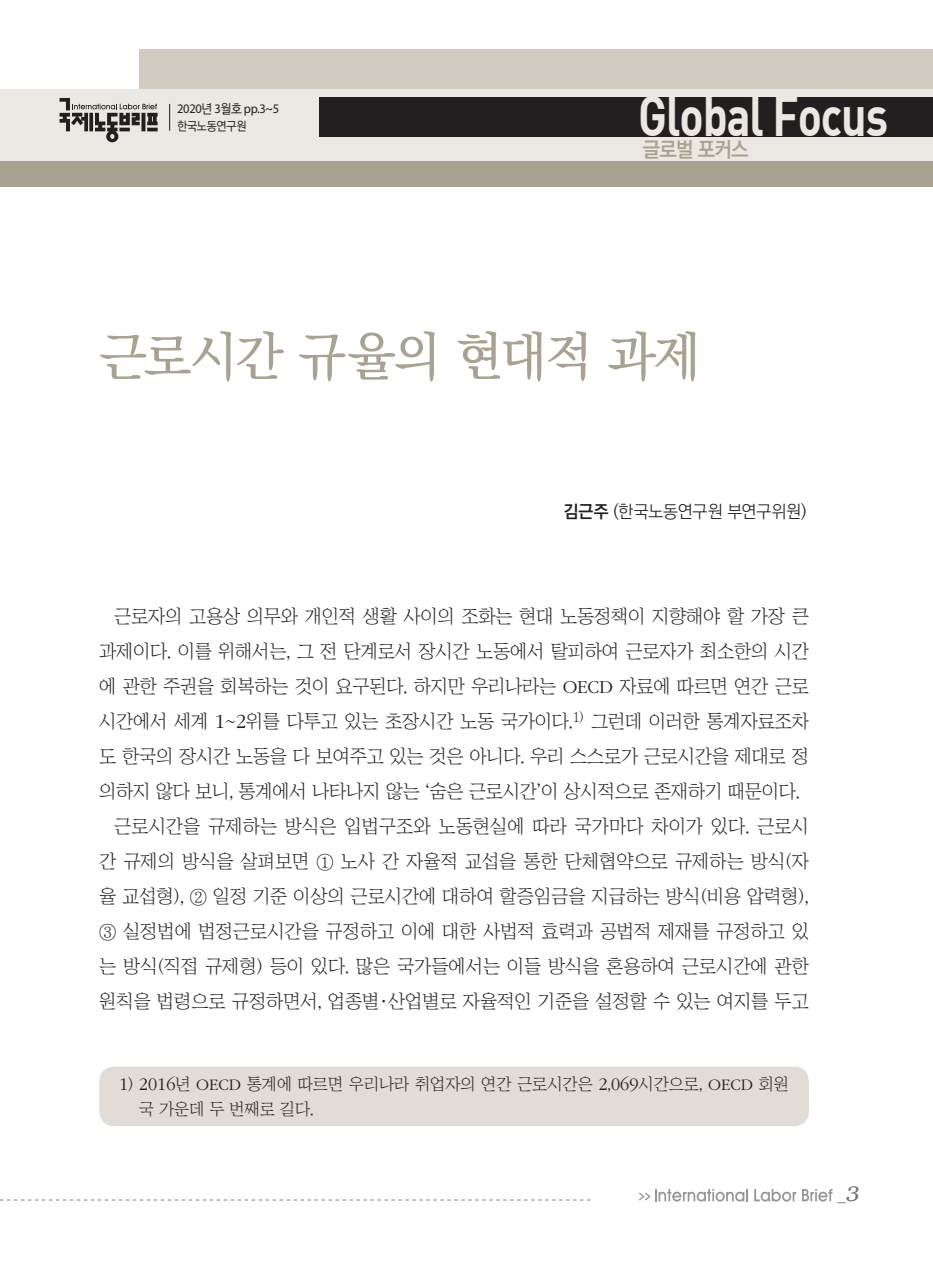
<style>
.page{position:relative;width:933px;height:1275px;background:#fff}
.page>*{position:absolute;margin:0;border:0;box-sizing:border-box;transform-origin:0 0}
.t1{font:56px "Dinbol";letter-spacing:-.025em;color:#ebe8e3;scale:.8 1}
.글로벌_포커스_제목{font:500 52.5px "Ko Pub Batang";letter-spacing:-.045em;color:#aaa291}
.t2{font:700 21px "Ko Pub Dotum";letter-spacing:-.035em;color:#aaa291;scale:.95 1}
.본문{font:18.9px/35px "Chosunilbo NM";letter-spacing:-.005em;color:#231f20;text-align:justify}
.저자{font:300 17.5px "Ko Pub Dotum";letter-spacing:-.01em;color:#231f20}
.t3{font:17.5px "Helvetica";color:#6c6d70;scale:.9 1}
.각주{font:16.62px/24.5px "Chosunilbo NM";color:#231f20}
.머리__페이지{font:13.12px "Myriad Pro";letter-spacing:-.025em;color:#231f20;scale:.95 1}
.머리__페이지-2{font:500 12.25px "Ko Pub Dotum";letter-spacing:-.025em;color:#231f20;scale:.95 1}
.t4{font:700 7.88px "Ko Pub Dotum";color:#939598;scale:2 1}
.s1{font-family:"Ko Pub Dotum";font-weight:500}
.s2{font-weight:700}
.s3{font-family:"ITC Garamond Std";font-weight:300}
.s4{font-family:"ITC Garamond Std";font-weight:300;font-size:20.82px}
.s5{font-family:"ITC Garamond Std";font-weight:300;font-size:18.38px}
.s6{font-family:"Bookman";font-weight:300;font-style:italic;font-size:21px}
</style>
<div class="page">
<svg style="left:0;top:1199px;width:590px;height:1px"></svg>
<svg style="left:655px;top:1189px;width:93px;height:13px"></svg>
<svg style="left:754px;top:1189px;width:42px;height:13px"></svg>
<svg style="left:802px;top:1189px;width:30px;height:12px"></svg>
<div style="left:139px;top:50px;width:794px;height:49px;background:#d0cac1"></div>
<div style="left:0;top:89px;width:933px;height:76px;background:#ebe8e3"></div>
<div style="left:319px;top:97px;width:614px;height:39px;background:#231f20"></div>
<div style="left:0;top:161px;width:933px;height:26px;background:#aaa291"></div>
<svg style="left:169px;top:104px;width:1px;height:27px"></svg>
<svg style="left:60px;top:98px;width:98px;height:44px"></svg>
<div style="left:99px;top:1067px;width:710px;height:59px;background:#e1dcd5;border-radius:15px"></div>
<p class="머리__페이지" style="left:177px;top:101px;width:109px">2020<span class="s1">년</span> 3<span class="s1">월호</span> pp.3~5</p>
<p class="머리__페이지-2" style="left:177px;top:120px;width:74px">한국노동연구원</p>
<h1 class="t1" style="left:638px;top:80px;width:314px">Global Focus</h1>
<p class="t2" style="left:642px;top:139px;width:113px">글로벌 포커스</p>
<p class="글로벌_포커스_제목" style="left:99px;top:330px;width:603px">근로시간 규율의 현대적 과제</p>
<p class="저자" style="left:563px;top:503px;width:244px"><span class="s2">김근주</span> (한국노동연구원 부연구위원)</p>
<p class="본문" style="left:99px;top:599px;width:711px;text-indent:15px">근로자의 고용상 의무와 개인적 생활 사이의 조화는 현대 노동정책이 지향해야 할 가장 큰 과제이다. 이를 위해서는, 그 전 단계로서 장시간 노동에서 탈피하여 근로자가 최소한의 시간 에 관한 주권을 회복하는 것이 요구된다. 하지만 우리나라는 <span class="s3">OECD</span> 자료에 따르면 연간 근로 시간에서 세계 <span class="s4">1</span>~<span class="s4">2</span>위를 다투고 있는 초장시간 노동 국가이다.<sup>1)</sup> 그런데 이러한 통계자료조차 도 한국의 장시간 노동을 다 보여주고 있는 것은 아니다. 우리 스스로가 근로시간을 제대로 정 의하지 않다 보니, 통계에서 나타나지 않는 ‘숨은 근로시간’이 상시적으로 존재하기 때문이다.</p>
<p class="본문" style="left:99px;top:809px;width:711px;text-indent:15px">근로시간을 규제하는 방식은 입법구조와 노동현실에 따라 국가마다 차이가 있다. 근로시 간 규제의 방식을 살펴보면 ① 노사 간 자율적 교섭을 통한 단체협약으로 규제하는 방식(자 율 교섭형), ② 일정 기준 이상의 근로시간에 대하여 할증임금을 지급하는 방식(비용 압력형), ③ 실정법에 법정근로시간을 규정하고 이에 대한 사법적 효력과 공법적 제재를 규정하고 있 는 방식(직접 규제형) 등이 있다. 많은 국가들에서는 이들 방식을 혼용하여 근로시간에 관한 원칙을 법령으로 규정하면서, 업종별·산업별로 자율적인 기준을 설정할 수 있는 여지를 두고</p>
<p class="각주" style="left:139px;top:1072px;width:651px;text-indent:-20px"><span class="s5">1</span>) <span class="s5">2016</span>년 <span class="s3">OECD</span> 통계에 따르면 우리나라 취업자의 연간 근로시간은 <span class="s5">2</span>,<span class="s5">069</span>시간으로, <span class="s3">OECD</span> 회원 국 가운데 두 번째로 길다.</p>
<p class="t4" style="left:638px;top:1192px;width:8px">&gt;&gt;</p>
<p class="t3" style="left:837px;top:1184px;width:25px">_<span class="s6">3</span></p>
</div>
